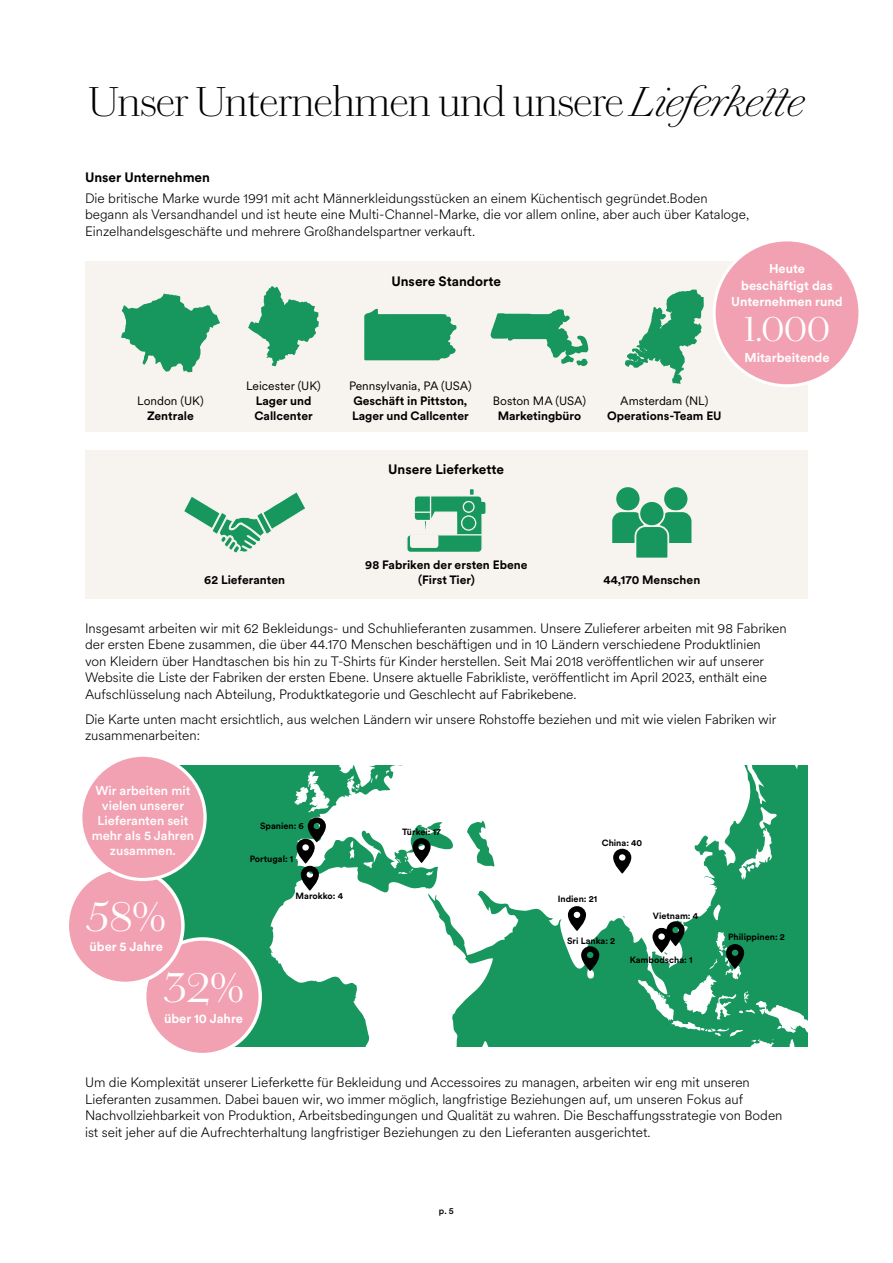
<style>
.page{position:relative;width:893px;height:1263px;background:#fff}
.page>*{position:absolute;margin:0;border:0;box-sizing:border-box;transform-origin:0 0}
.t1{font:300 45px "Chiswick Deck";color:#fff}
.t2{font:200 42px "Chiswick Deck";letter-spacing:-.02em;color:#000}
.t3{font:300 37.5px "Chiswick Deck";color:#fff}
.t4{font:300 13.5px/16.5px "Circular XX";color:#000}
.t5{font:700 13.5px "Circular XX";color:#000}
.t6{font:700 12.75px/16.5px "Circular XX";color:#fff;text-align:center}
.t7{font:500 12.75px/15px "Circular XX";color:#fff;text-align:center}
.t8{font:700 12px/15px "Circular XX";color:#000}
.t9{font:12px "Circular XX";color:#000}
.t10{font:700 9px "Circular XX";color:#000}
.t11{font:500 9px "Circular XX";color:#000}
.s1{font-style:italic}
</style>
<div class="page">
<svg style="left:161px;top:765px;width:647px;height:282px"></svg>
<div style="left:85px;top:262px;width:723px;height:170px;background:#f7f4ef"></div>
<div style="left:85px;top:450px;width:723px;height:149px;background:#f7f4ef"></div>
<svg style="left:184px;top:492px;width:122px;height:61px"></svg>
<div style="left:615px;top:486px;width:25px;height:25px;background:#17975d;border-radius:50%"></div>
<div style="left:614px;top:485px;width:27px;height:27px;border:2px solid #f7f4ef;border-radius:50%"></div>
<div style="left:663px;top:486px;width:25px;height:25px;background:#17975d;border-radius:50%"></div>
<div style="left:662px;top:485px;width:27px;height:27px;border:2px solid #f7f4ef;border-radius:50%"></div>
<svg style="left:612px;top:510px;width:80px;height:48px"></svg>
<div style="left:639px;top:501px;width:25px;height:25px;background:#17975d;border-radius:50%"></div>
<div style="left:638px;top:500px;width:27px;height:27px;border:2px solid #f7f4ef;border-radius:50%"></div>
<div style="left:714px;top:240px;width:146px;height:146px;background:#f2a1b2;border-radius:50%"></div>
<div style="left:713px;top:238px;width:148px;height:149px;border:3px solid #fff;border-radius:50%"></div>
<div style="left:145px;top:939px;width:115px;height:115px;background:#f2a1b2;border-radius:50%"></div>
<div style="left:143px;top:937px;width:119px;height:119px;border:3px solid #fff;border-radius:50%"></div>
<div style="left:67px;top:868px;width:116px;height:115px;background:#f2a1b2;border-radius:50%"></div>
<div style="left:66px;top:866px;width:119px;height:119px;border:3px solid #fff;border-radius:50%"></div>
<svg style="left:121px;top:294px;width:99px;height:78px"></svg>
<svg style="left:248px;top:286px;width:71px;height:80px"></svg>
<svg style="left:364px;top:309px;width:93px;height:51px;background:#39a573"></svg>
<svg style="left:491px;top:309px;width:97px;height:57px"></svg>
<svg style="left:625px;top:289px;width:79px;height:95px"></svg>
<svg style="left:613px;top:849px;width:18px;height:25px"></svg>
<svg style="left:652px;top:921px;width:33px;height:32px"></svg>
<svg style="left:581px;top:946px;width:18px;height:25px"></svg>
<svg style="left:568px;top:906px;width:18px;height:25px"></svg>
<svg style="left:297px;top:817px;width:29px;height:74px"></svg>
<svg style="left:412px;top:838px;width:19px;height:25px"></svg>
<svg style="left:726px;top:944px;width:18px;height:25px"></svg>
<svg style="left:407px;top:489px;width:79px;height:63px"></svg>
<div style="left:81px;top:755px;width:124px;height:124px;background:#f2a1b2;border-radius:50%"></div>
<div style="left:79px;top:753px;width:128px;height:128px;border:3px solid #fff;border-radius:50%"></div>
<h2 class="t2" style="left:88px;top:72px;width:718px">Unser Unternehmen und unsere <span class="s1">Lieferkette</span></h2>
<p class="t5" style="left:85px;top:168px;width:126px">Unser Unternehmen</p>
<p class="t4" style="left:85px;top:189px;width:666px">Die britische Marke wurde 1991 mit acht Männerkleidungsstücken an einem Küchentisch gegründet.Boden begann als Versandhandel und ist heute eine Multi-Channel-Marke, die vor allem online, aber auch über Kataloge,<br>Einzelhandelsgeschäfte und mehrere Großhandelspartner verkauft.</p>
<p class="t9" style="left:137px;top:393px;width:68px">London (UK)</p>
<p class="t8" style="left:147px;top:408px;width:48px">Zentrale</p>
<p class="t9" style="left:246px;top:378px;width:76px">Leicester (UK)</p>
<p class="t8" style="left:254px;top:393px;width:60px">Lager und<br>Callcenter</p>
<p class="t5" style="left:391px;top:272px;width:111px">Unsere Standorte</p>
<p class="t9" style="left:349px;top:378px;width:124px">Pennsylvania, PA (USA)</p>
<p class="t8" style="left:352px;top:393px;width:118px">Geschäft in Pittston,<br>Lager und Callcenter</p>
<p class="t9" style="left:493px;top:393px;width:95px">Boston MA (USA)</p>
<p class="t8" style="left:498px;top:408px;width:85px">Marketingbüro</p>
<p class="t5" style="left:388px;top:460px;width:117px">Unsere Lieferkette</p>
<p class="t6" style="left:731px;top:260px;width:113px">Heute<br>beschäftigt das<br>Unternehmen rund</p>
<h3 class="t3" style="left:744px;top:301px;width:88px">1.000</h3>
<p class="t6" style="left:744px;top:348px;width:87px">Mitarbeitende</p>
<p class="t9" style="left:620px;top:393px;width:90px">Amsterdam (NL)</p>
<p class="t8" style="left:607px;top:408px;width:116px">Operations-Team EU</p>
<p class="t8" style="left:204px;top:571px;width:82px">62 Lieferanten</p>
<p class="t8" style="left:365px;top:556px;width:164px;text-align:center">98 Fabriken der ersten Ebene (First Tier)</p>
<p class="t8" style="left:603px;top:571px;width:98px">44,170 Menschen</p>
<p class="t4" style="left:85px;top:619px;width:703px">Insgesamt arbeiten wir mit 62 Bekleidungs- und Schuhlieferanten zusammen. Unsere Zulieferer arbeiten mit 98 Fabriken der ersten Ebene zusammen, die über 44.170 Menschen beschäftigen und in 10 Ländern verschiedene Produktlinien<br>von Kleidern über Handtaschen bis hin zu T-Shirts für Kinder herstellen. Seit Mai 2018 veröffentlichen wir auf unserer Website die Liste der Fabriken der ersten Ebene. Unsere aktuelle Fabrikliste, veröffentlicht im April 2023, enthält eine Aufschlüsselung nach Abteilung, Produktkategorie und Geschlecht auf Fabrikebene.</p>
<p class="t4" style="left:85px;top:710px;width:693px">Die Karte unten macht ersichtlich, aus welchen Ländern wir unsere Rohstoffe beziehen und mit wie vielen Fabriken wir zusammenarbeiten:</p>
<p class="t7" style="left:92px;top:783px;width:104px">Wir arbeiten mit vielen unserer<br>Lieferanten seit mehr als 5 Jahren zusammen.</p>
<h1 class="t1" style="left:87px;top:883px;width:81px">58%</h1>
<p class="t6" style="left:90px;top:938px;width:75px">über 5 Jahre</p>
<p class="t10" style="left:260px;top:819px;width:45px">Spanien: 6</p>
<p class="t10" style="left:250px;top:853px;width:45px">Portugal: 1</p>
<p class="t10" style="left:296px;top:890px;width:49px">Marokko: 4</p>
<h1 class="t1" style="left:163px;top:954px;width:82px">32%</h1>
<p class="t6" style="left:164px;top:1009px;width:81px">über 10 Jahre</p>
<p class="t10" style="left:402px;top:825px;width:40px">Türkei: 17</p>
<p class="t10" style="left:602px;top:836px;width:42px">China: 40</p>
<p class="t10" style="left:558px;top:893px;width:41px">Indien: 21</p>
<p class="t10" style="left:567px;top:935px;width:50px">Sri Lanka: 2</p>
<p class="t10" style="left:653px;top:909px;width:47px">Vietnam: 4</p>
<p class="t10" style="left:630px;top:954px;width:64px">Kambodscha: 1</p>
<p class="t10" style="left:728px;top:930px;width:58px">Philippinen: 2</p>
<p class="t4" style="left:85px;top:1074px;width:699px">Um die Komplexität unserer Lieferkette für Bekleidung und Accessoires zu managen, arbeiten wir eng mit unseren Lieferanten zusammen. Dabei bauen wir, wo immer möglich, langfristige Beziehungen auf, um unseren Fokus auf Nachvollziehbarkeit von Produktion, Arbeitsbedingungen und Qualität zu wahren. Die Beschaffungsstrategie von Boden ist seit jeher auf die Aufrechterhaltung langfristiger Beziehungen zu den Lieferanten ausgerichtet.</p>
<p class="t11" style="left:439px;top:1205px;width:17px">p. 5</p>
</div>
